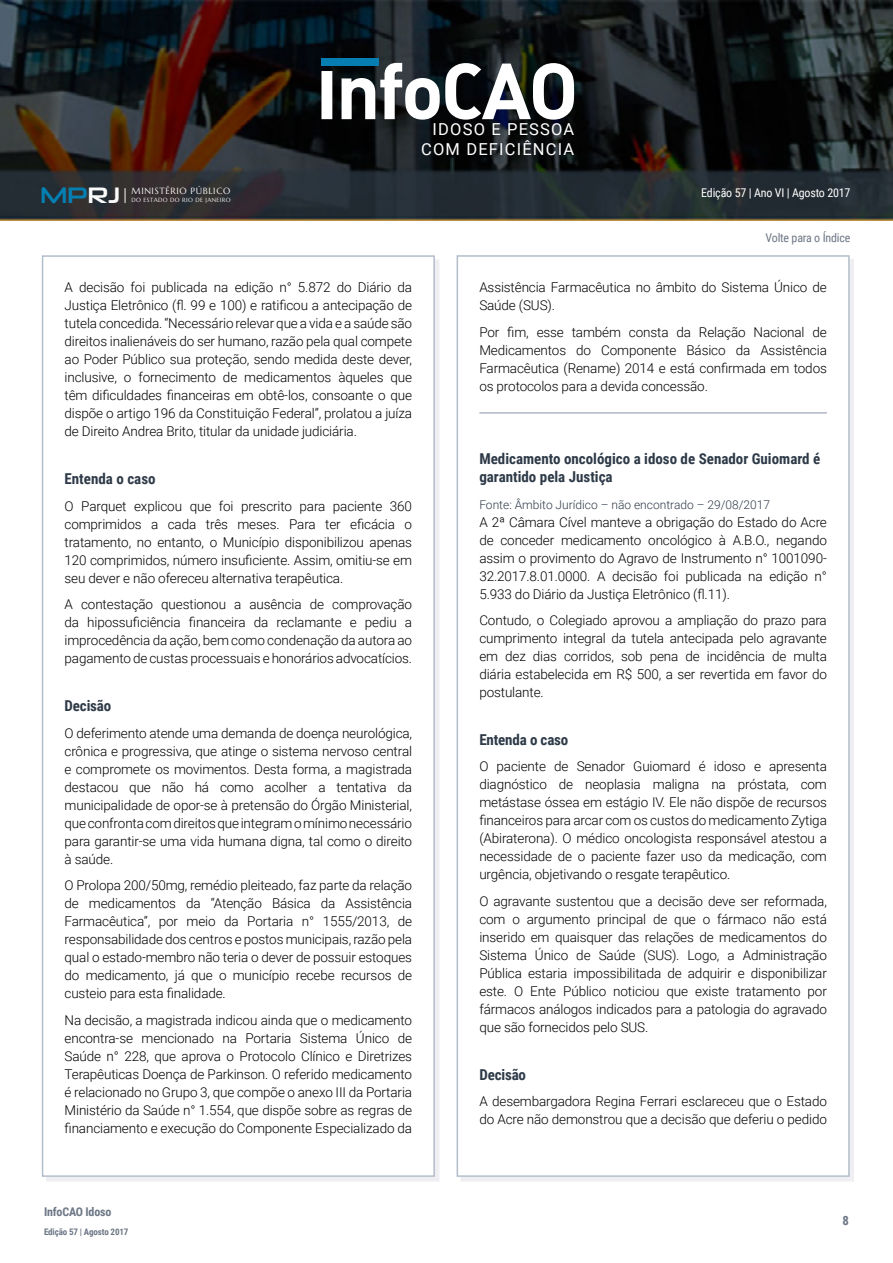
<style>
.page{position:relative;width:893px;height:1263px;background:#fff}
.page>*{position:absolute;margin:0;border:0;box-sizing:border-box;transform-origin:0 0}
.t1{font:22.5px "Neuropolitical Rg";color:#057fb2}
.t2{font:16.5px/19.8px "Roboto";letter-spacing:.07em;color:#fff;text-align:right}
.t3{font:700 15px/18px "Roboto Condensed";color:#2e3a48}
.t4{font:300 13.5px/18px "Roboto";letter-spacing:-.01em;color:#000;text-align:justify}
.t5{font:700 12.75px "Roboto Condensed";color:#6d7786}
.t6{font:300 12px "Roboto";color:#2e3a48}
.t7{font:12px "Roboto Condensed";letter-spacing:-.015em;color:#fff}
.t8{font:12px "Roboto Condensed";letter-spacing:-.015em;color:#6d7786}
.t9{font:700 12px "Roboto Condensed";letter-spacing:-.015em;color:#6d7786}
.t10{font:700 9px "Roboto Condensed";letter-spacing:-.015em;color:#6d7786}
.t11{font:9px "Marcellus SC";letter-spacing:.07em;color:#f2f2f2}
.t12{font:6px "Marcellus SC";letter-spacing:.06em;color:#f2f2f2}
.s1{color:#fafafa}
</style>
<div class="page">
<img style="left:0;top:0;width:893px;height:220px">
<div style="left:321px;top:59px;width:58px;height:7px;background:#067eb2"></div>
<svg style="left:125px;top:188px;width:1px;height:15px"></svg>
<svg style="left:321px;top:63px;width:253px;height:57px"></svg>
<div style="left:42px;top:255px;width:393px;height:922px;border:2px solid #b3bdca"></div>
<hr style="left:479px;top:412px;width:348px;height:2px;background:#afb7c7">
<div style="left:457px;top:255px;width:393px;height:922px;border:2px solid #b3bdca"></div>
<h1 class="t1" style="left:40px;top:181px;width:81px">MP<span class="s1">RJ</span></h1>
<p class="t11" style="left:132px;top:185px;width:100px">MINISTÉRIO PÚBLICO</p>
<p class="t12" style="left:132px;top:196px;width:100px">DO ESTADO DO RIO DE JANEIRO</p>
<p class="t2" style="left:421px;top:119px;width:155px">IDOSO E PESSOA<br>COM DEFICIÊNCIA</p>
<p class="t7" style="left:701px;top:184px;width:151px">Edição 57 | Ano VI | Agosto 2017</p>
<p class="t8" style="left:765px;top:230px;width:86px">Volte para o Índice</p>
<p class="t4" style="left:65px;top:278px;width:349px">A decisão foi publicada na edição n° 5.872 do Diário da Justiça Eletrônico (fl. 99 e 100) e ratificou a antecipação de tutela concedida. “Necessário relevar que a vida e a saúde são direitos inalienáveis do ser humano, razão pela qual compete ao Poder Público sua proteção, sendo medida deste dever, inclusive, o fornecimento de medicamentos àqueles que têm dificuldades financeiras em obtê-los, consoante o que dispõe o artigo 196 da Constituição Federal”, prolatou a juíza de Direito Andrea Brito, titular da unidade judiciária.</p>
<p class="t3" style="left:65px;top:469px;width:93px">Entenda o caso</p>
<p class="t4" style="left:65px;top:496px;width:349px">O Parquet explicou que foi prescrito para paciente 360 comprimidos a cada três meses. Para ter eficácia o tratamento, no entanto, o Município disponibilizou apenas 120 comprimidos, número insuficiente. Assim, omitiu-se em seu dever e não ofereceu alternativa terapêutica.</p>
<p class="t4" style="left:65px;top:595px;width:349px">A contestação questionou a ausência de comprovação da hipossuficiência financeira da reclamante e pediu a improcedência da ação, bem como condenação da autora ao pagamento de custas processuais e honorários advocatícios.</p>
<p class="t3" style="left:65px;top:696px;width:48px">Decisão</p>
<p class="t4" style="left:65px;top:723px;width:349px">O deferimento atende uma demanda de doença neurológica, crônica e progressiva, que atinge o sistema nervoso central e compromete os movimentos. Desta forma, a magistrada destacou que não há como acolher a tentativa da municipalidade de opor-se à pretensão do Órgão Ministerial, que confronta com direitos que integram o mínimo necessário para garantir-se uma vida humana digna, tal como o direito à saúde.</p>
<p class="t4" style="left:65px;top:876px;width:349px">O Prolopa 200/50mg, remédio pleiteado, faz parte da relação de medicamentos da “Atenção Básica da Assistência Farmacêutica”, por meio da Portaria n° 1555/2013, de responsabilidade dos centros e postos municipais, razão pela qual o estado-membro não teria o dever de possuir estoques do medicamento, já que o município recebe recursos de custeio para esta finalidade.</p>
<p class="t4" style="left:65px;top:1010px;width:349px">Na decisão, a magistrada indicou ainda que o medicamento encontra-se mencionado na Portaria Sistema Único de Saúde n° 228, que aprova o Protocolo Clínico e Diretrizes Terapêuticas Doença de Parkinson. O referido medicamento é relacionado no Grupo 3, que compõe o anexo III da Portaria Ministério da Saúde n° 1.554, que dispõe sobre as regras de financiamento e execução do Componente Especializado da</p>
<p class="t4" style="left:479px;top:278px;width:349px">Assistência Farmacêutica no âmbito do Sistema Único de<br>Saúde (SUS).</p>
<p class="t4" style="left:479px;top:323px;width:349px">Por fim, esse também consta da Relação Nacional de Medicamentos do Componente Básico da Assistência Farmacêutica (Rename) 2014 e está confirmada em todos os protocolos para a devida concessão.</p>
<p class="t3" style="left:479px;top:449px;width:342px">Medicamento oncológico a idoso de Senador Guiomard é garantido pela Justiça</p>
<p class="t6" style="left:479px;top:496px;width:292px">Fonte: Âmbito Jurídico – não encontrado – 29/08/2017</p>
<p class="t4" style="left:479px;top:512px;width:349px">A 2ª Câmara Cível manteve a obrigação do Estado do Acre de conceder medicamento oncológico à A.B.O., negando assim o provimento do Agravo de Instrumento n° 1001090- 32.2017.8.01.0000. A decisão foi publicada na edição n° 5.933 do Diário da Justiça Eletrônico (fl.11).</p>
<p class="t4" style="left:479px;top:611px;width:349px">Contudo, o Colegiado aprovou a ampliação do prazo para cumprimento integral da tutela antecipada pelo agravante em dez dias corridos, sob pena de incidência de multa diária estabelecida em R$ 500, a ser revertida em favor do postulante.</p>
<p class="t3" style="left:479px;top:730px;width:91px">Entenda o caso</p>
<p class="t4" style="left:479px;top:757px;width:349px">O paciente de Senador Guiomard é idoso e apresenta diagnóstico de neoplasia maligna na próstata, com metástase óssea em estágio IV. Ele não dispõe de recursos financeiros para arcar com os custos do medicamento Zytiga (Abiraterona). O médico oncologista responsável atestou a necessidade de o paciente fazer uso da medicação, com urgência, objetivando o resgate terapêutico.</p>
<p class="t4" style="left:479px;top:892px;width:349px">O agravante sustentou que a decisão deve ser reformada, com o argumento principal de que o fármaco não está inserido em quaisquer das relações de medicamentos do Sistema Único de Saúde (SUS). Logo, a Administração Pública estaria impossibilitada de adquirir e disponibilizar este. O Ente Público noticiou que existe tratamento por fármacos análogos indicados para a patologia do agravado que são fornecidos pelo SUS.</p>
<p class="t3" style="left:479px;top:1065px;width:48px">Decisão</p>
<p class="t4" style="left:479px;top:1092px;width:349px">A desembargadora Regina Ferrari esclareceu que o Estado do Acre não demonstrou que a decisão que deferiu o pedido</p>
<p class="t9" style="left:44px;top:1204px;width:69px">InfoCAO Idoso</p>
<p class="t10" style="left:44px;top:1225px;width:86px">Edição 57 | Agosto 2017</p>
<p class="t5" style="left:842px;top:1211px;width:8px">8</p>
</div>
